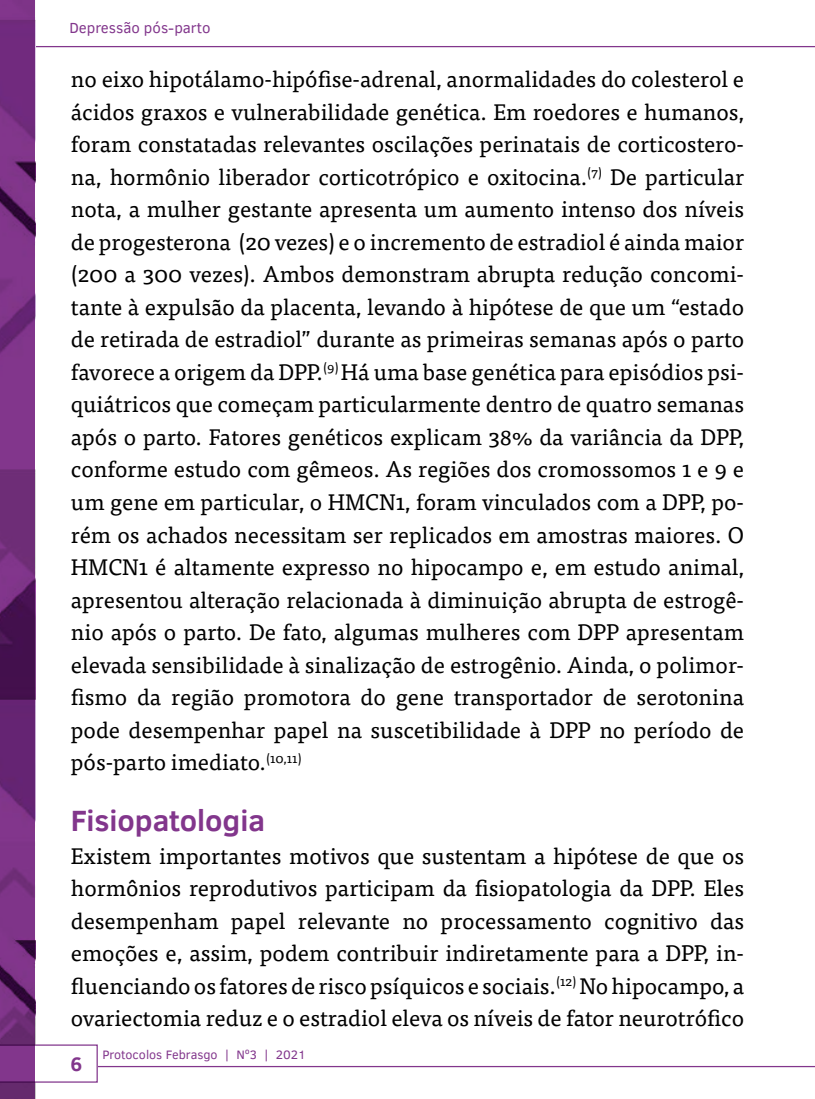
<style>
.page{position:relative;width:815px;height:1099px;background:#fff}
.page>*{position:absolute;margin:0;border:0;box-sizing:border-box;transform-origin:0 0}
.t1{font:700 30px "Clear Sans";color:#82368c}
.t2{font:22.5px/32.5px "Tisa Pro";color:#000;text-align:justify}
.t3{font:700 20px "Clear Sans";color:#82368c}
.t4{font:15px "Clear Sans";color:#82368c}
.t5{font:12.5px "Clear Sans";color:#82368c}
</style>
<div class="page">
<hr style="left:0;top:1065px;width:815px;height:2px;background:#82368c">
<hr style="left:0;top:46px;width:815px;height:1px;background:#82368c">
<svg style="left:35px;top:1044px;width:63px;height:38px"></svg>
<svg style="left:0;top:0;width:35px;height:1098px;background:#702b7a"></svg>
<p class="t4" style="left:69px;top:18px;width:143px">Depressão pós-parto</p>
<p class="t2" style="left:71px;top:62px;width:675px">no eixo hipotálamo-hipófise-adrenal, anormalidades do colesterol e ácidos graxos e vulnerabilidade genética. Em roedores e humanos, foram constatadas relevantes oscilações perinatais de corticostero&shy;na, hormônio liberador corticotrópico e oxitocina.<sup>(7)</sup> De particular nota, a mulher gestante apresenta um aumento intenso dos níveis de progesterona (20 vezes) e o incremento de estradiol é ainda maior (200 a 300 vezes). Ambos demonstram abrupta redução concomi&shy;tante à expulsão da placenta, levando à hipótese de que um “estado de retirada de estradiol” durante as primeiras semanas após o parto favorece a origem da DPP.<sup>(9)</sup> Há uma base genética para episódios psi&shy;quiátricos que começam particularmente dentro de quatro semanas após o parto. Fatores genéticos explicam 38% da variância da DPP, conforme estudo com gêmeos. As regiões dos cromossomos 1 e 9 e um gene em particular, o HMCN1, foram vinculados com a DPP, po&shy;rém os achados necessitam ser replicados em amostras maiores. O HMCN1 é altamente expresso no hipocampo e, em estudo animal, apresentou alteração relacionada à diminuição abrupta de estrogê&shy;nio após o parto. De fato, algumas mulheres com DPP apresentam elevada sensibilidade à sinalização de estrogênio. Ainda, o polimor&shy;fismo da região promotora do gene transportador de serotonina pode desempenhar papel na suscetibilidade à DPP no período de pós-parto imediato.<sup>(10,11)</sup></p>
<h1 class="t1" style="left:71px;top:798px;width:196px">Fisiopatologia</h1>
<p class="t2" style="left:71px;top:838px;width:675px">Existem importantes motivos que sustentam a hipótese de que os hormônios reprodutivos participam da fisiopatologia da DPP. Eles desempenham papel relevante no processamento cognitivo das emoções e, assim, podem contribuir indiretamente para a DPP, in&shy;fluenciando os fatores de risco psíquicos e sociais.<sup>(12)</sup> No hipocampo, a ovariectomia reduz e o estradiol eleva os níveis de fator neurotrófico</p>
<p class="t3" style="left:71px;top:1049px;width:13px">6</p>
<p class="t5" style="left:102px;top:1046px;width:205px">Protocolos Febrasgo | Nº3 | 2021</p>
</div>
